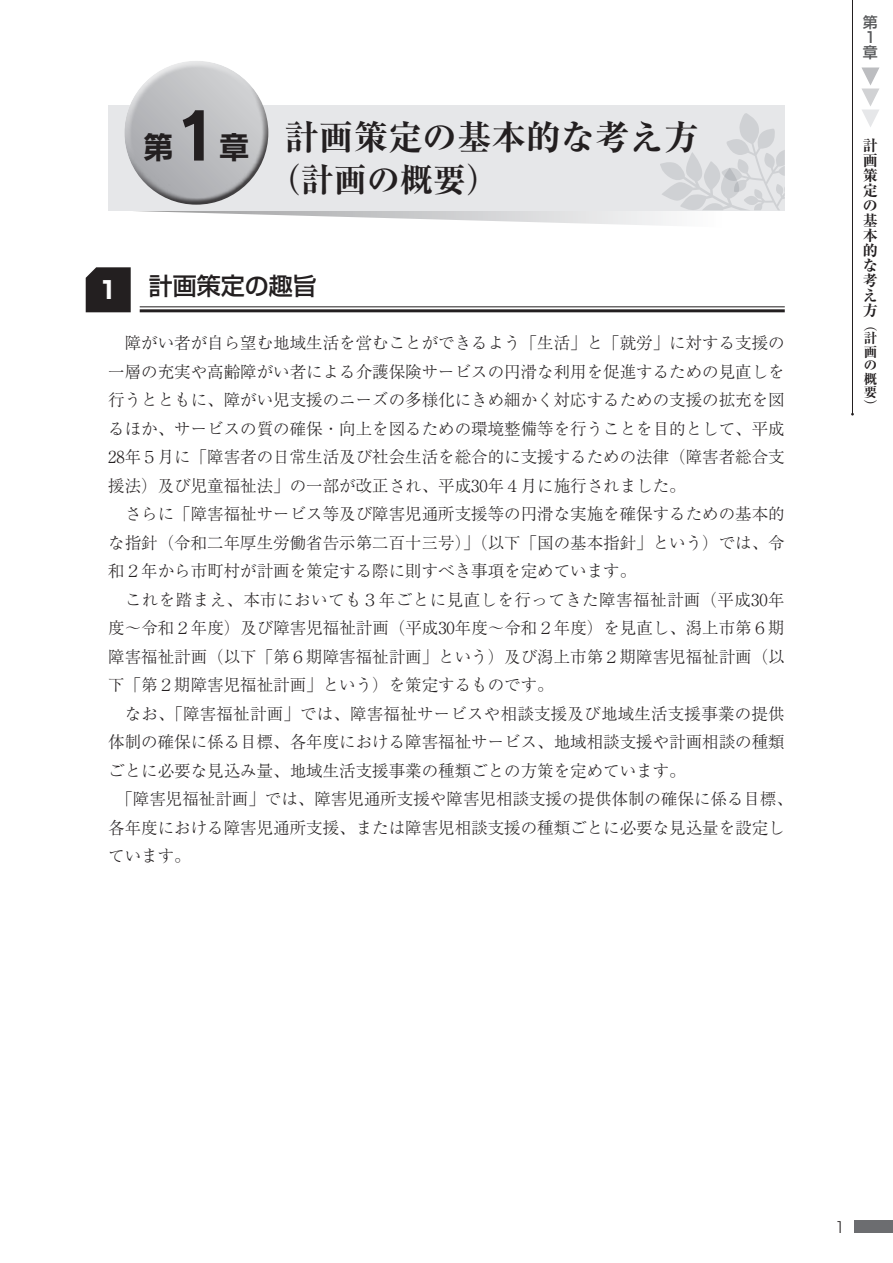
<style>
.page{position:relative;width:893px;height:1263px;background:#fff}
.page>*{position:absolute;margin:0;border:0;box-sizing:border-box;transform-origin:0 0}
.t1{font:700 expanded 34.5px "Ryumin Pr 6 N";color:#231f20}
.t2{font:700 expanded 33px "Ryumin Pr 6 N";color:#231f20}
.t3{font:31.5px "Rodin Pro N B";color:#231f20}
.t4{font:500 24px "Shin Go Pr 6 N";color:#231f20}
.t5{font:300 16.5px/28.5px "Ryumin Pr 6 N";color:#231f20}
.t6{font:700 expanded 15px/15px "Ryumin Pr 6 N";color:#231f20;text-align:justify}
.t7{font:500 15px/15px "Shin Go Pr 6 N";color:#57585a}
.t8{font:300 15px "Shin Go Pr 6 N";color:#231f20}
.t9{font:700 expanded 13.5px/13.5px "Ryumin Pr 6 N";color:#231f20;text-align:justify}
.s1{font-size:64.5px}
.s2{font-weight:700;color:#fff}
</style>
<div class="page">
<svg style="left:86px;top:267px;width:45px;height:45px;background:#2b2728"></svg>
<hr style="left:140px;top:306px;width:645px;height:1px;background:#231f20">
<hr style="left:140px;top:309px;width:645px;height:3px;background:#231f20">
<div style="left:108px;top:105px;width:677px;height:105px;background:#e6e7e9"></div>
<svg style="left:108px;top:113px;width:677px;height:112px"></svg>
<div style="left:123px;top:59px;width:140px;height:112px;background:#fff;opacity:.75"></div>
<div style="left:126px;top:83px;width:144px;height:123px;background:#231f20;opacity:.75"></div>
<div style="left:855px;top:1220px;width:38px;height:13px;background:#6c6d70"></div>
<hr style="left:852px;top:0;width:1px;height:414px;background:#231f20">
<svg style="left:862px;top:68px;width:17px;height:59px"></svg>
<h3 class="t3" style="left:143px;top:126px;width:109px">第<span class="s1">1</span>章</h3>
<h1 class="t1" style="left:284px;top:110px;width:416px">計画策定の基本的な考え方</h1>
<h2 class="t2" style="left:268px;top:154px;width:233px">（計画の概要）</h2>
<h3 class="t4" style="left:96px;top:266px;width:222px"><span class="s2">１</span> 計画策定の趣旨</h3>
<p class="t5" style="left:108px;top:328px;width:686px">　障がい者が自ら望む地域生活を営むことができるよう「生活」と「就労」に対する支援の一層の充実や高齢障がい者による介護保険サービスの円滑な利用を促進するための見直しを行うとともに、障がい児支援のニーズの多様化にきめ細かく対応するための支援の拡充を図るほか、サービスの質の確保・向上を図るための環境整備等を行うことを目的として、平成28年５月に「障害者の日常生活及び社会生活を総合的に支援するための法律（障害者総合支援法）及び児童福祉法」の一部が改正され、平成30年４月に施行されました。<br>　さらに「障害福祉サービス等及び障害児通所支援等の円滑な実施を確保するための基本的な指針（令和二年厚生労働省告示第二百十三号）」（以下「国の基本指針」という）では、令和２年から市町村が計画を策定する際に則すべき事項を定めています。<br>　これを踏まえ、本市においても３年ごとに見直しを行ってきた障害福祉計画（平成30年度～令和２年度）及び障害児福祉計画（平成30年度～令和２年度）を見直し、潟上市第６期障害福祉計画（以下「第６期障害福祉計画」という）及び潟上市第２期障害児福祉計画（以下「第２期障害児福祉計画」という）を策定するものです。<br>　なお、「障害福祉計画」では、障害福祉サービスや相談支援及び地域生活支援事業の提供体制の確保に係る目標、各年度における障害福祉サービス、地域相談支援や計画相談の種類ごとに必要な見込み量、地域生活支援事業の種類ごとの方策を定めています。<br>　「障害児福祉計画」では、障害児通所支援や障害児相談支援の提供体制の確保に係る目標、各年度における障害児通所支援、または障害児相談支援の種類ごとに必要な見込量を設定しています。</p>
<p class="t7" style="left:863px;top:14px;width:16px">第<br>１章</p>
<p class="t6" style="left:863px;top:138px;width:16px">計画策定の基本的な考え方</p>
<p class="t9" style="left:864px;top:318px;width:15px">（計画の概要）</p>
<p class="t8" style="left:834px;top:1214px;width:13px">1</p>
</div>
